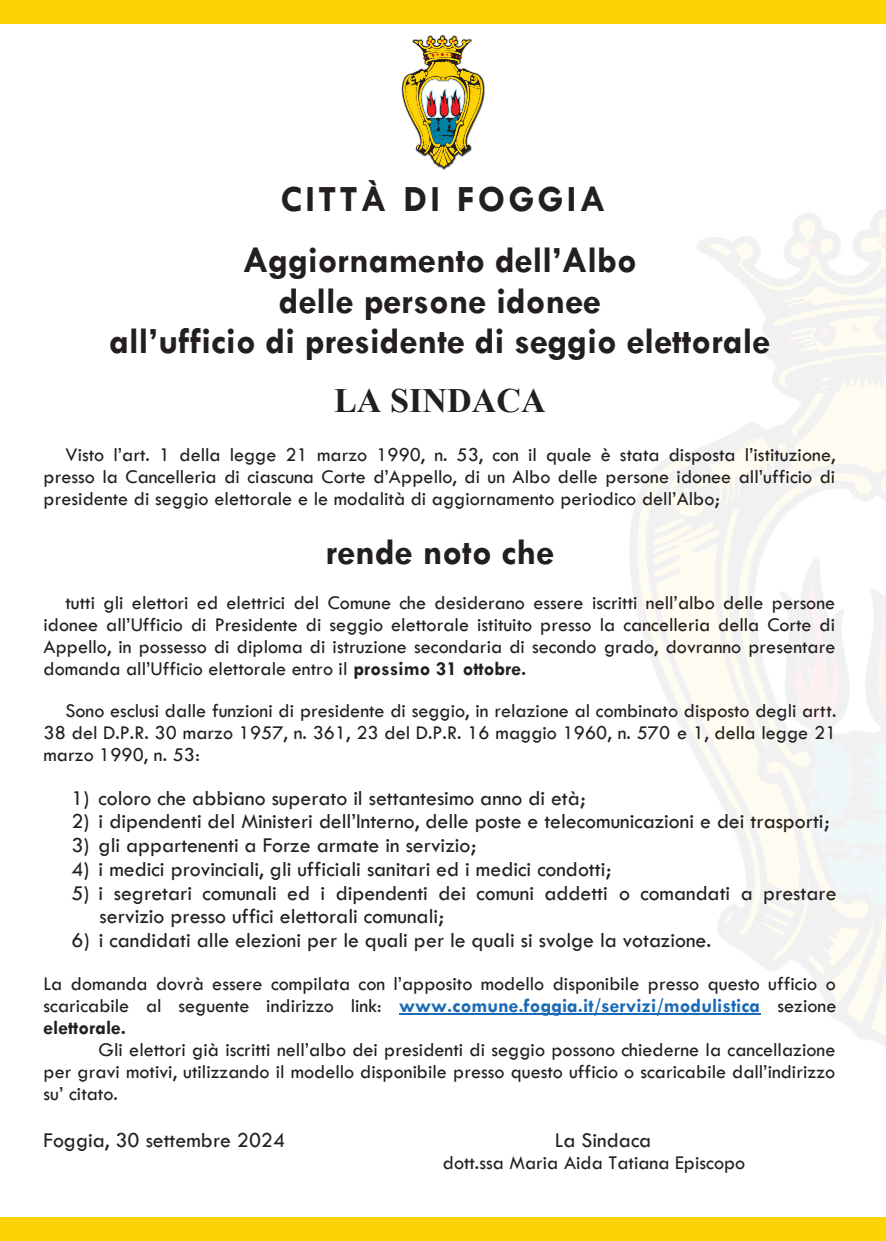
<style>
.page{position:relative;width:886px;height:1241px;background:#fff}
.page>*{position:absolute;margin:0;border:0;box-sizing:border-box;transform-origin:0 0}
.t1{font:700 37.25px/61px "Tw Cen";color:#231f20;text-align:center}
.t2{font:700 34.12px "Times New Roman";color:#231f20}
.t3{font:21.88px/23.6px "Tw Cen";color:#231f20}
.t4{font:20.12px/22px "Tw Cen";color:#231f20;text-align:justify}
.s1{font-weight:700}
.s2{font-weight:700;color:#1b6ab5}
</style>
<div class="page">
<svg style="left:631px;top:469px;width:23px;height:197px"></svg>
<svg style="left:654px;top:215px;width:232px;height:828px"></svg>
<svg style="left:401px;top:36px;width:83px;height:132px"></svg>
<hr style="left:399px;top:1013px;width:362px;height:1px;background:#1b6ab5">
<div style="left:0;top:0;width:885px;height:24px;background:#fed304"></div>
<div style="left:0;top:1216px;width:886px;height:24px;background:#fed304"></div>
<h1 class="t1" style="left:243px;top:168px;width:395px">CITTÀ DI FOGGIA<br>Aggiornamento dell’Albo</h1>
<h1 class="t1" style="left:110px;top:280px;width:662px;line-height:40.5px">delle persone idonee<br>all’ufficio di presidente di seggio elettorale</h1>
<h2 class="t2" style="left:334px;top:376px;width:213px">LA SINDACA</h2>
<p class="t4" style="left:44px;top:444px;width:793px;text-indent:22px">Visto l’art. 1 della legge 21 marzo 1990, n. 53, con il quale è stata disposta l’istituzione, presso la Cancelleria di ciascuna Corte d’Appello, di un Albo delle persone idonee all’ufficio di presidente di seggio elettorale e le modalità di aggiornamento periodico dell’Albo;</p>
<h1 class="t1" style="left:326px;top:520px;width:230px">rende noto che</h1>
<p class="t4" style="left:44px;top:591px;width:793px;text-indent:22px">tutti gli elettori ed elettrici del Comune che desiderano essere iscritti nell’albo delle persone idonee all’Ufficio di Presidente di seggio elettorale istituito presso la cancelleria della Corte di Appello, in possesso di diploma di istruzione secondaria di secondo grado, dovranno presentare domanda all’Ufficio elettorale entro il <span class="s1">prossimo 31 ottobre.</span></p>
<p class="t4" style="left:44px;top:699px;width:794px;text-indent:22px">Sono esclusi dalle funzioni di presidente di seggio, in relazione al combinato disposto degli artt.<br>38 del D.P.R. 30 marzo 1957, n. 361, 23 del D.P.R. 16 maggio 1960, n. 570 e 1, della legge 21 marzo 1990, n. 53:</p>
<p class="t3" style="left:71px;top:785px;width:516px">1) coloro che abbiano superato il settantesimo anno di età;</p>
<p class="t3" style="left:72px;top:809px;width:760px">2) i dipendenti del Ministeri dell’Interno, delle poste e telecomunicazioni e dei trasporti;</p>
<p class="t3" style="left:71px;top:833px;width:406px">3) gli appartenenti a Forze armate in servizio;</p>
<p class="t3" style="left:72px;top:856px;width:541px">4) i medici provinciali, gli ufficiali sanitari ed i medici condotti;</p>
<p class="t3" style="left:100px;top:880px;width:738px;text-indent:-28px">5) i segretari comunali ed i dipendenti dei comuni addetti o comandati a prestare servizio presso uffici elettorali comunali;</p>
<p class="t3" style="left:72px;top:927px;width:641px">6) i candidati alle elezioni per le quali per le quali si svolge la votazione.</p>
<p class="t4" style="left:44px;top:972px;width:794px">La domanda dovrà essere compilata con l’apposito modello disponibile presso questo ufficio o scaricabile al seguente indirizzo link: <span class="s2">www.comune.foggia.it/servizi/modulistica</span> sezione <span class="s1">elettorale.</span></p>
<p class="t4" style="left:44px;top:1038px;width:793px;text-indent:55px">Gli elettori già iscritti nell’albo dei presidenti di seggio possono chiederne la cancellazione per gravi motivi, utilizzando il modello disponibile presso questo ufficio o scaricabile dall’indirizzo su’ citato.</p>
<p class="t3" style="left:44px;top:1127px;width:243px">Foggia, 30 settembre 2024</p>
<p class="t3" style="left:555px;top:1127px;width:98px">La Sindaca</p>
<p class="t4" style="left:443px;top:1151px;width:304px">dott.ssa Maria Aida Tatiana Episcopo</p>
</div>
